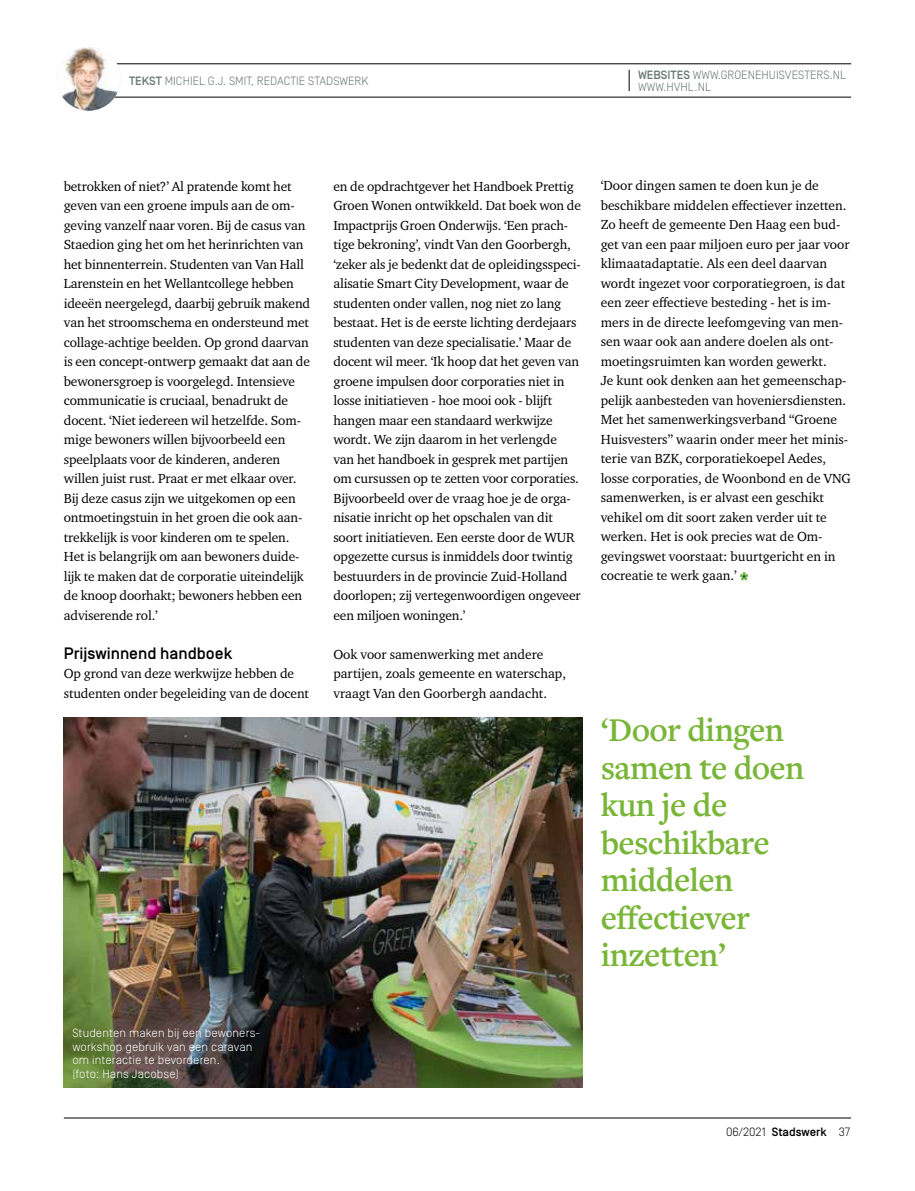
<style>
.page{position:relative;width:915px;height:1191px;background:#fff}
.page>*{position:absolute;margin:0;border:0;box-sizing:border-box;transform-origin:0 0}
.t1{font:600 34.5px/37.5px "Freight Text Pro";letter-spacing:-.02em;color:#79b638}
.t2{font:500 16.5px "Simplon BP";color:#000}
.t3{font:13.5px/19.5px "Charter ITC Std";letter-spacing:-.01em;color:#000}
.t4{font:300 12px/13.5px "Simplon BP";letter-spacing:.01em;color:#fff}
.t5{font:300 12px/12.8px "Simplon BP";color:#667974}
.t6{font:300 12px "Simplon BP";color:#000}
.s1{font-weight:500}
</style>
<div class="page">
<hr style="left:64px;top:97px;width:786px;height:1px;background:#000">
<hr style="left:64px;top:63px;width:786px;height:1px;background:#000">
<img style="left:64px;top:717px;width:518px;height:370px">
<svg style="left:740px;top:572px;width:8px;height:8px"></svg>
<hr style="left:64px;top:1117px;width:786px;height:1px;background:#000">
<svg style="left:628px;top:70px;width:1px;height:21px"></svg>
<img style="left:57px;top:47px;width:63px;height:64px;border-radius:32px">
<p class="t5" style="left:129px;top:74px;width:241px"><span class="s1">TEKST</span> MICHIEL G.J. SMIT, REDACTIE STADSWERK</p>
<p class="t5" style="left:637px;top:68px;width:209px"><span class="s1">WEBSITES</span> WWW.GROENEHUISVESTERS.NL<br>WWW.HVHL.NL</p>
<p class="t3" style="left:64px;top:176px;width:248px">betrokken of niet?’ Al pratende komt het geven van een groene impuls aan de om&shy;geving vanzelf naar voren. Bij de casus van Staedion ging het om het herinrichten van het binnenterrein. Studenten van Van Hall Larenstein en het Wellantcollege hebben ideeën neergelegd, daarbij gebruik makend van het stroomschema en ondersteund met collage-achtige beelden. Op grond daarvan is een concept-ontwerp gemaakt dat aan de bewonersgroep is voorgelegd. Intensieve communicatie is cruciaal, benadrukt de docent. ‘Niet iedereen wil hetzelfde. Som&shy;mige bewoners willen bijvoorbeeld een speelplaats voor de kinderen, anderen willen juist rust. Praat er met elkaar over.<br>Bij deze casus zijn we uitgekomen op een ontmoetingstuin in het groen die ook aan&shy;trekkelijk is voor kinderen om te spelen.<br>Het is belangrijk om aan bewoners duide&shy;lijk te maken dat de corporatie uiteindelijk de knoop doorhakt; bewoners hebben een adviserende rol.’</p>
<p class="t2" style="left:64px;top:643px;width:170px">Prijswinnend handboek</p>
<p class="t3" style="left:64px;top:663px;width:246px">Op grond van deze werkwijze hebben de studenten onder begeleiding van de docent</p>
<p class="t3" style="left:333px;top:176px;width:249px">en de opdrachtgever het Handboek Prettig Groen Wonen ontwikkeld. Dat boek won de Impactprijs Groen Onderwijs. ‘Een prach&shy;tige bekroning’, vindt Van den Goorbergh, ‘zeker als je bedenkt dat de opleidingsspeci&shy;alisatie Smart City Development, waar de studenten onder vallen, nog niet zo lang bestaat. Het is de eerste lichting derdejaars studenten van deze specialisatie.’ Maar de docent wil meer. ‘Ik hoop dat het geven van groene impulsen door corporaties niet in losse initiatieven - hoe mooi ook - blijft hangen maar een standaard werkwijze wordt. We zijn daarom in het verlengde van het handboek in gesprek met partijen om cursussen op te zetten voor corporaties.<br>Bijvoorbeeld over de vraag hoe je de orga&shy;nisatie inricht op het opschalen van dit soort initiatieven. Een eerste door de WUR opgezette cursus is inmiddels door twintig bestuurders in de provincie Zuid-Holland doorlopen; zij vertegenwoordigen ongeveer een miljoen woningen.’</p>
<p class="t3" style="left:333px;top:644px;width:234px">Ook voor samenwerking met andere partijen, zoals gemeente en waterschap, vraagt Van den Goorbergh aandacht.</p>
<p class="t3" style="left:600px;top:176px;width:252px">‘Door dingen samen te doen kun je de beschikbare middelen effectiever inzetten.<br>Zo heeft de gemeente Den Haag een bud&shy;get van een paar miljoen euro per jaar voor klimaatadaptatie. Als een deel daarvan wordt ingezet voor corporatiegroen, is dat een zeer effectieve besteding - het is im&shy;mers in de directe leefomgeving van men&shy;sen waar ook aan andere doelen als ont&shy;moetingsruimten kan worden gewerkt.<br>Je kunt ook denken aan het gemeenschap&shy;pelijk aanbesteden van hoveniersdiensten.<br>Met het samenwerkingsverband “Groene Huisvesters” waarin onder meer het minis&shy;terie van BZK, corporatiekoepel Aedes, losse corporaties, de Woonbond en de VNG samenwerken, is er alvast een geschikt vehikel om dit soort zaken verder uit te werken. Het is ook precies wat de Om&shy;gevingswet voorstaat: buurtgericht en in cocreatie te werk gaan.’</p>
<h1 class="t1" style="left:600px;top:710px;width:205px">‘Door dingen samen te doen kun je de beschikbare middelen effectiever inzetten’</h1>
<p class="t4" style="left:72px;top:1026px;width:190px">Studenten maken bij een bewoners&shy;workshop gebruik van een caravan om interactie te bevorderen.<br>(foto: Hans Jacobse)</p>
<p class="t6" style="left:726px;top:1124px;width:125px">06/2021 <span class="s1">Stadswerk</span> 37</p>
</div>
